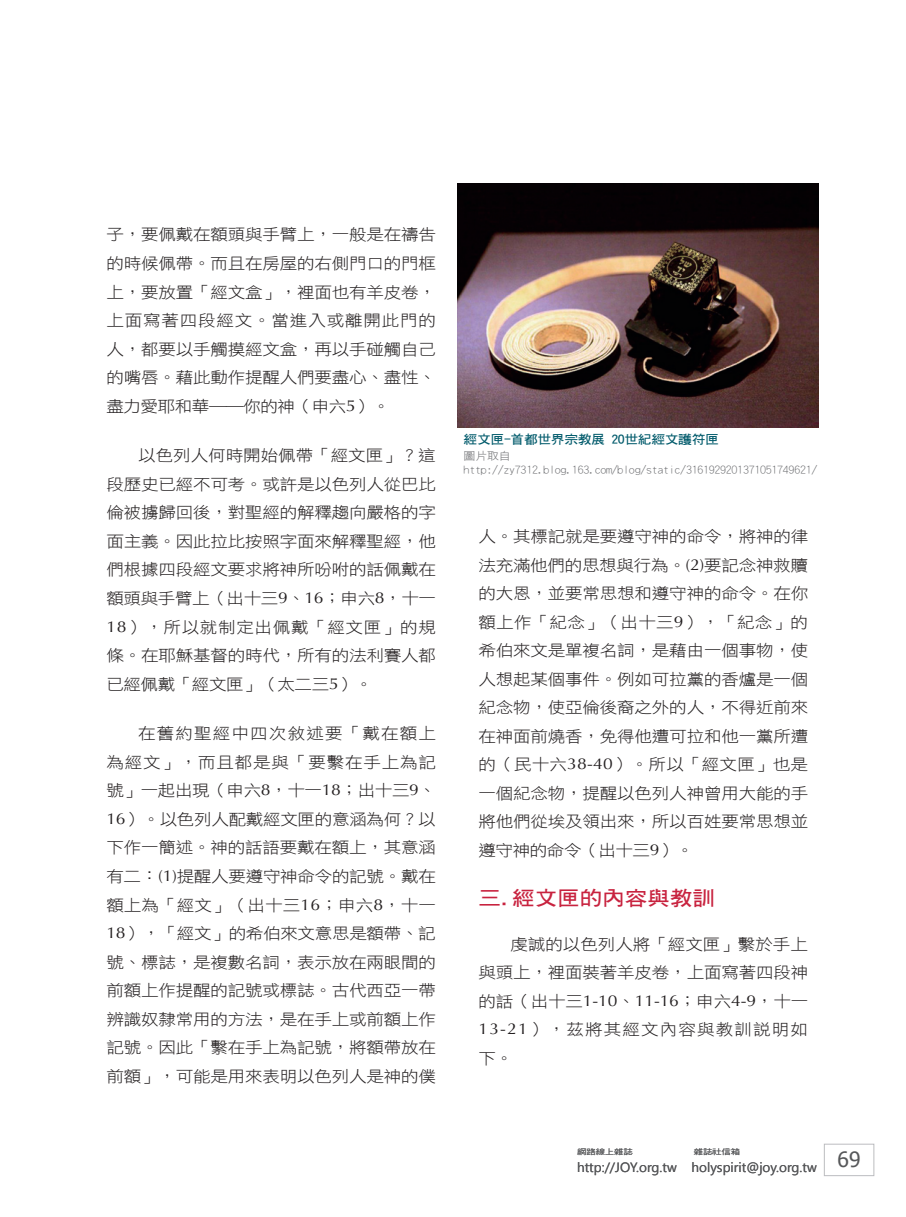
<style>
.page{position:relative;width:906px;height:1217px;background:#fff}
.page>*{position:absolute;margin:0;border:0;box-sizing:border-box;transform-origin:0 0}
.t1{font:21px "Tahoma";color:#57585a}
.大標{font:20.25px "DF Hei W7 WIN BF";color:#c8233f;scale:1.11 1}
.t2{font:15.75px/28.5px "DF Hei W3 WIN BF";letter-spacing:-.01em;color:#231f20;text-align:justify;scale:1.11 1}
.t3{font:13.5px "Segoe UI";color:#57585a}
.圖說{font:12.45px "DF Hei W7 WIN BF";letter-spacing:-.025em;color:#005a6b;scale:1.11 1}
.圖說-2{font:10.8px/14.4px "DF Hei W3 WIN BF";letter-spacing:-.025em;color:#6c6d70;scale:1.11 1}
.t4{font:7.5px "DF Hei W5 WIN BF";letter-spacing:-.015em;color:#57585a;scale:1.25 1}
.s1{font-family:"Optima"}
</style>
<div class="page">
<div style="left:824px;top:1143px;width:50px;height:32px;border:1px solid #bcbdc0"></div>
<img style="left:457px;top:183px;width:362px;height:244px">
<p class="t2" style="left:106px;top:220px;width:298px">子，要佩戴在額頭與手臂上，一般是在禱告的時候佩帶。而且在房屋的右側門口的門框上，要放置「經文盒」，裡面也有羊皮卷，上面寫著四段經文。當進入或離開此門的人，都要以手觸摸經文盒，再以手碰觸自己的嘴唇。藉此動作提醒人們要盡心、盡性、盡力愛耶和華──你的神（申六<span class="s1">5</span>）。</p>
<p class="t2" style="left:106px;top:441px;width:298px;text-indent:32px">以色列人何時開始佩帶「經文匣」？這段歷史已經不可考。或許是以色列人從巴比倫被擄歸回後，對聖經的解釋趨向嚴格的字面主義。因此拉比按照字面來解釋聖經，他們根據四段經文要求將神所吩咐的話佩戴在額頭與手臂上（出十三<span class="s1">9</span>、<span class="s1">16</span>；申六<span class="s1">8</span>，十一<span class="s1">18</span>），所以就制定出佩戴「經文匣」的規條。在耶穌基督的時代，所有的法利賽人都已經佩戴「經文匣」（太二三<span class="s1">5</span>）。</p>
<p class="t2" style="left:106px;top:719px;width:298px;text-indent:32px">在舊約聖經中四次敘述要「戴在額上為經文」，而且都是與「要繫在手上為記號」一起出現（申六<span class="s1">8</span>，十一<span class="s1">18</span>；出十三<span class="s1">9</span>、<span class="s1">16</span>）。以色列人配戴經文匣的意涵為何？以下作一簡述。神的話語要戴在額上，其意涵有二：<span class="s1">(1)</span>提醒人要遵守神命令的記號。戴在額上為「經文」（出十三<span class="s1">16</span>；申六<span class="s1">8</span>，十一<span class="s1">18</span>），「經文」的希伯來文意思是額帶、記號、標誌，是複數名詞，表示放在兩眼間的前額上作提醒的記號或標誌。古代西亞一帶辨識奴隸常用的方法，是在手上或前額上作記號。因此「繫在手上為記號，將額帶放在前額」，可能是用來表明以色列人是神的僕</p>
<p class="圖說" style="left:463px;top:433px;width:232px">經文匣-首都世界宗教展 20世紀經文護符匣</p>
<p class="圖說-2" style="left:463px;top:448px;width:320px">圖片取自http://zy7312.blog.163.com/blog/static/3161929201371051749621/</p>
<p class="t2" style="left:478px;top:522px;width:298px">人。其標記就是要遵守神的命令，將神的律法充滿他們的思想與行為。<span class="s1">(2)</span>要記念神救贖的大恩，並要常思想和遵守神的命令。在你額上作「紀念」（出十三<span class="s1">9</span>），「紀念」的希伯來文是單複名詞，是藉由一個事物，使人想起某個事件。例如可拉黨的香爐是一個紀念物，使亞倫後裔之外的人，不得近前來在神面前燒香，免得他遭可拉和他一黨所遭的（民十六<span class="s1">38-40</span>）。所以「經文匣」也是一個紀念物，提醒以色列人神曾用大能的手將他們從埃及領出來，所以百姓要常思想並遵守神的命令（出十三<span class="s1">9</span>）。</p>
<p class="大標" style="left:478px;top:887px;width:214px">三.經文匣的內容與教訓</p>
<p class="t2" style="left:478px;top:929px;width:299px;text-indent:32px">虔誠的以色列人將「經文匣」繫於手上與頭上，裡面裝著羊皮卷，上面寫著四段神的話（出十三<span class="s1">1-10</span>、<span class="s1">11-16</span>；申六<span class="s1">4-9</span>，十一<span class="s1">13-21</span>），茲將其經文內容與教訓說明如下。</p>
<p class="t4" style="left:577px;top:1147px;width:46px">網路線上雜誌</p>
<p class="t4" style="left:694px;top:1147px;width:39px">雜誌社信箱</p>
<p class="t3" style="left:577px;top:1157px;width:241px">http://JOY.org.tw holyspirit@joy.org.tw</p>
<h1 class="t1" style="left:837px;top:1144px;width:24px">69</h1>
</div>
